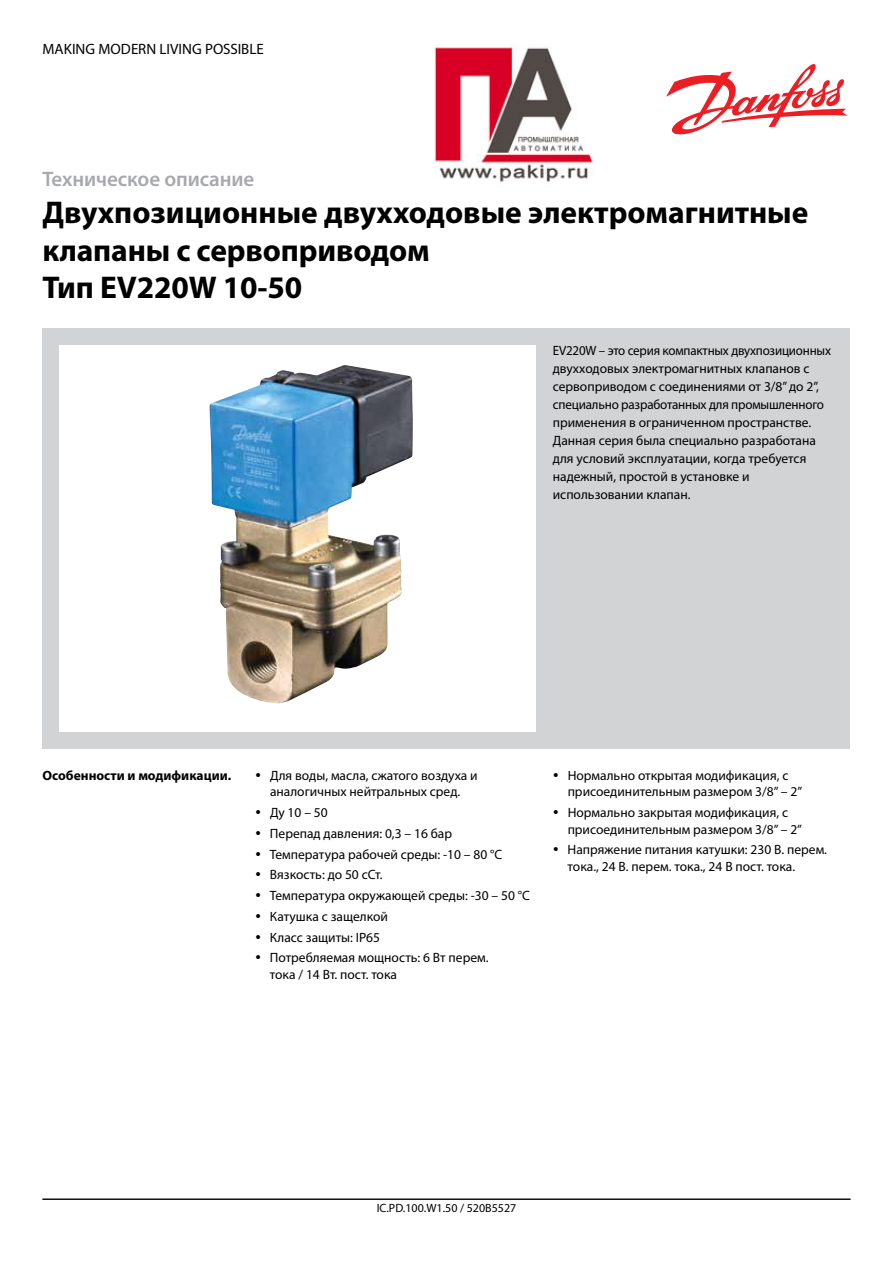
<style>
.page{position:relative;width:893px;height:1263px;background:#fff}
.page>*{position:absolute;margin:0;border:0;box-sizing:border-box;transform-origin:0 0}
.t1{font:700 31.5px/37.5px "Myriad Pro";letter-spacing:-.005em;color:#000}
.t2{font:600 21px "Myriad Pro";letter-spacing:-.005em;color:#a7a9ac}
.t3{font:15px "Myriad Pro";color:#000}
.t4{font:13.5px/20.7px "Myriad Pro";color:#000}
.t5{font:13.5px/18px "Myriad Pro";color:#000;scale:.96 1}
.t6{font:700 13.5px "Myriad Pro";color:#000}
.t7{font:12px "Myriad Pro";color:#000}
</style>
<div class="page">
<svg style="left:666px;top:64px;width:181px;height:71px"></svg>
<div style="left:43px;top:329px;width:807px;height:419px;background:#d1d3d4"></div>
<div style="left:60px;top:345px;width:476px;height:386px;background:#fff"></div>
<hr style="left:43px;top:1199px;width:807px;height:1px;background:#000">
<img style="left:209px;top:365px;width:204px;height:338px">
<img style="left:434px;top:45px;width:159px;height:137px">
<p class="t3" style="left:43px;top:39px;width:223px">MAKING MODERN LIVING POSSIBLE</p>
<h2 class="t2" style="left:43px;top:165px;width:213px">Техническое описание</h2>
<h1 class="t1" style="left:43px;top:193px;width:767px">Двухпозиционные двухходовые электромагнитные клапаны с сервоприводом<br>Тип EV220W 10-50</h1>
<p class="t5" style="left:553px;top:342px;width:291px">EV220W – это серия компактных двухпозиционных двухходовых электромагнитных клапанов с сервоприводом с соединениями от 3/8” до 2”, специально разработанных для промышленного применения в ограниченном пространстве.<br>Данная серия была специально разработана для условий эксплуатации, когда требуется надежный, простой в установке и использовании клапан.</p>
<p class="t6" style="left:43px;top:766px;width:190px">Особенности и модификации.</p>
<p class="t4" style="left:270px;top:767px;width:209px;line-height:16.5px">Для воды, масла, сжатого воздуха и аналогичных нейтральных сред.</p>
<p class="t4" style="left:270px;top:802px;width:262px">Ду 10 – 50<br>Перепад давления: 0,3 – 16 бар<br>Температура рабочей среды: -10 – 80 °C<br>Вязкость: до 50 сСт.<br>Температура окружающей среды: -30 – 50 °C<br>Катушка с защелкой<br>Класс защиты: IP65<br>Потребляемая мощность: 6 Вт перем.</p>
<p class="t4" style="left:270px;top:964px;width:129px">тока / 14 Вт. пост. тока</p>
<p class="t4" style="left:568px;top:767px;width:236px;line-height:16.5px">Нормально открытая модификация, с присоединительным размером 3/8” – 2”</p>
<p class="t4" style="left:568px;top:804px;width:236px;line-height:16.5px">Нормально закрытая модификация, с присоединительным размером 3/8” – 2”</p>
<p class="t4" style="left:568px;top:841px;width:261px;line-height:16.5px">Напряжение питания катушки: 230 В. перем. тока., 24 В. перем. тока., 24 В пост. тока.</p>
<p class="t7" style="left:377px;top:1201px;width:141px">IC.PD.100.W1.50 / 520B5527</p>
</div>
